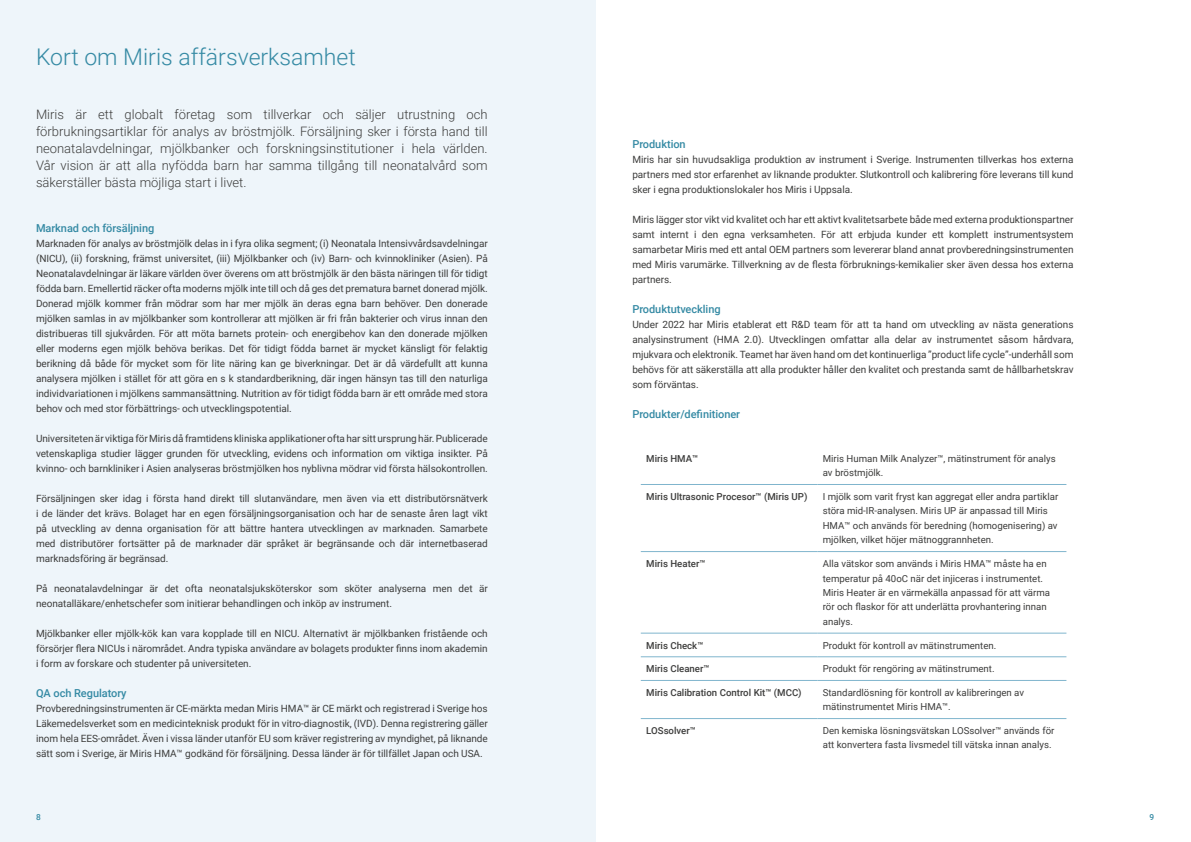
<style>
.page{position:relative;width:1191px;height:842px;background:#fff}
.page>*{position:absolute;margin:0;border:0;box-sizing:border-box;transform-origin:0 0}
.t1{font:300 23px "Roboto";color:#358aa4}
.ingress{font:300 13px/17px "Roboto";color:#3d3d3c;text-align:justify}
.mellis{font:500 11px "Roboto";letter-spacing:-.005em;color:#358aa4}
.bröd{font:10px/15px "Roboto";letter-spacing:-.005em;color:#3d3d3c;text-align:justify}
.bröd-2{font:9.6px/14.5px "Roboto";color:#3d3d3c}
.bold{font:500 9.6px "Roboto";color:#3d3d3c}
.t2{font:500 8.3px "Roboto";color:#358aa4}
</style>
<div class="page">
<div style="left:0;top:0;width:595px;height:842px;background:#eef5fa"></div>
<hr style="left:641px;top:680px;width:176px;height:1px;background:#80b5cd">
<hr style="left:817px;top:680px;width:249px;height:1px;background:#80b5cd">
<hr style="left:641px;top:633px;width:176px;height:1px;background:#80b5cd">
<hr style="left:817px;top:633px;width:249px;height:1px;background:#80b5cd">
<hr style="left:641px;top:656px;width:176px;height:1px;background:#80b5cd">
<hr style="left:817px;top:656px;width:249px;height:1px;background:#80b5cd">
<hr style="left:641px;top:551px;width:176px;height:1px;background:#80b5cd">
<hr style="left:817px;top:551px;width:249px;height:1px;background:#80b5cd">
<hr style="left:641px;top:484px;width:176px;height:1px;background:#80b5cd">
<hr style="left:817px;top:484px;width:249px;height:1px;background:#80b5cd">
<hr style="left:641px;top:718px;width:176px;height:1px;background:#80b5cd">
<hr style="left:817px;top:718px;width:249px;height:1px;background:#80b5cd">
<p class="t1" style="left:36px;top:41px;width:321px">Kort om Miris affärsverksamhet</p>
<p class="ingress" style="left:36px;top:106px;width:453px">Miris är ett globalt företag som tillverkar och säljer utrustning och förbrukningsartiklar för analys av bröstmjölk. Försäljning sker i första hand till neonatalavdelningar, mjölkbanker och forskningsinstitutioner i hela världen.<br>Vår vision är att alla nyfödda barn har samma tillgång till neonatalvård som säkerställer bästa möjliga start i livet.</p>
<p class="mellis" style="left:36px;top:221px;width:120px">Marknad och försäljning</p>
<p class="bröd" style="left:36px;top:236px;width:453px">Marknaden för analys av bröstmjölk delas in i fyra olika segment; (i) Neonatala Intensivvårdsavdelningar (NICU), (ii) forskning, främst universitet, (iii) Mjölkbanker och (iv) Barn- och kvinnokliniker (Asien). På Neonatalavdelningar är läkare världen över överens om att bröstmjölk är den bästa näringen till för tidigt födda barn. Emellertid räcker ofta moderns mjölk inte till och då ges det prematura barnet donerad mjölk.<br>Donerad mjölk kommer från mödrar som har mer mjölk än deras egna barn behöver. Den donerade mjölken samlas in av mjölkbanker som kontrollerar att mjölken är fri från bakterier och virus innan den distribueras till sjukvården. För att möta barnets protein- och energibehov kan den donerade mjölken eller moderns egen mjölk behöva berikas. Det för tidigt födda barnet är mycket känsligt för felaktig berikning då både för mycket som för lite näring kan ge biverkningar. Det är då värdefullt att kunna analysera mjölken i stället för att göra en s k standardberikning, där ingen hänsyn tas till den naturliga individvariationen i mjölkens sammansättning. Nutrition av för tidigt födda barn är ett område med stora behov och med stor förbättrings- och utvecklingspotential.</p>
<p class="bröd" style="left:36px;top:431px;width:453px">Universiteten är viktiga för Miris då framtidens kliniska applikationer ofta har sitt ursprung här. Publicerade vetenskapliga studier lägger grunden för utveckling, evidens och information om viktiga insikter. På kvinno- och barnkliniker i Asien analyseras bröstmjölken hos nyblivna mödrar vid första hälsokontrollen.</p>
<p class="bröd" style="left:36px;top:491px;width:453px">Försäljningen sker idag i första hand direkt till slutanvändare, men även via ett distributörsnätverk i de länder det krävs. Bolaget har en egen försäljningsorganisation och har de senaste åren lagt vikt på utveckling av denna organisation för att bättre hantera utvecklingen av marknaden. Samarbete med distributörer fortsätter på de marknader där språket är begränsande och där internetbaserad marknadsföring är begränsad.</p>
<p class="bröd" style="left:36px;top:581px;width:453px">På neonatalavdelningar är det ofta neonatalsjuksköterskor som sköter analyserna men det är neonatalläkare/enhetschefer som initierar behandlingen och inköp av instrument.</p>
<p class="bröd" style="left:36px;top:626px;width:453px">Mjölkbanker eller mjölk-kök kan vara kopplade till en NICU. Alternativt är mjölkbanken fristående och försörjer flera NICUs i närområdet. Andra typiska användare av bolagets produkter finns inom akademin i form av forskare och studenter på universiteten.</p>
<p class="mellis" style="left:36px;top:686px;width:92px">QA och Regulatory</p>
<p class="bröd" style="left:36px;top:701px;width:453px">Provberedningsinstrumenten är CE-märkta medan Miris HMA™ är CE märkt och registrerad i Sverige hos Läkemedelsverket som en medicinteknisk produkt för in vitro-diagnostik, (IVD). Denna registrering gäller inom hela EES-området. Även i vissa länder utanför EU som kräver registrering av myndighet, på liknande sätt som i Sverige, är Miris HMA™ godkänd för försäljning. Dessa länder är för tillfället Japan och USA.</p>
<p class="mellis" style="left:632px;top:136px;width:55px">Produktion</p>
<p class="bröd" style="left:632px;top:151px;width:443px">Miris har sin huvudsakliga produktion av instrument i Sverige. Instrumenten tillverkas hos externa partners med stor erfarenhet av liknande produkter. Slutkontroll och kalibrering före leverans till kund sker i egna produktionslokaler hos Miris i Uppsala.</p>
<p class="bröd" style="left:632px;top:211px;width:443px">Miris lägger stor vikt vid kvalitet och har ett aktivt kvalitetsarbete både med externa produktionspartner samt internt i den egna verksamheten. För att erbjuda kunder ett komplett instrumentsystem samarbetar Miris med ett antal OEM partners som levererar bland annat provberedningsinstrumenten med Miris varumärke. Tillverkning av de flesta förbruknings-kemikalier sker även dessa hos externa partners.</p>
<p class="mellis" style="left:632px;top:301px;width:90px">Produktutveckling</p>
<p class="bröd" style="left:632px;top:316px;width:443px">Under 2022 har Miris etablerat ett R&amp;D team för att ta hand om utveckling av nästa generations analysinstrument (HMA 2.0). Utvecklingen omfattar alla delar av instrumentet såsom hårdvara, mjukvara och elektronik. Teamet har även hand om det kontinuerliga ”product life cycle”-underhåll som behövs för att säkerställa att alla produkter håller den kvalitet och prestanda samt de hållbarhetskrav som förväntas.</p>
<p class="mellis" style="left:632px;top:406px;width:109px">Produkter/definitioner</p>
<p class="bold" style="left:646px;top:452px;width:54px">Miris HMA™</p>
<p class="bröd-2" style="left:822px;top:451px;width:234px">Miris Human Milk Analyzer™, mätinstrument för analys av bröstmjölk.</p>
<p class="bold" style="left:646px;top:490px;width:163px">Miris Ultrasonic Procesor™ (Miris UP)</p>
<p class="bröd-2" style="left:822px;top:489px;width:237px">I mjölk som varit fryst kan aggregat eller andra partiklar störa mid-IR-analysen. Miris UP är anpassad till Miris HMA™ och används för beredning (homogenisering) av mjölken, vilket höjer mätnoggrannheten.</p>
<p class="bold" style="left:646px;top:557px;width:61px">Miris Heater™</p>
<p class="bröd-2" style="left:822px;top:556px;width:229px">Alla vätskor som används i Miris HMA™ måste ha en temperatur på 40oC när det injiceras i instrumentet.<br>Miris Heater är en värmekälla anpassad för att värma rör och flaskor för att underlätta provhantering innan analys.</p>
<p class="bold" style="left:646px;top:638px;width:59px">Miris Check™</p>
<p class="bröd-2" style="left:822px;top:637px;width:175px">Produkt för kontroll av mätinstrumenten.</p>
<p class="bold" style="left:646px;top:662px;width:65px">Miris Cleaner™</p>
<p class="bröd-2" style="left:822px;top:661px;width:173px">Produkt för rengöring av mätinstrument.</p>
<p class="bold" style="left:646px;top:686px;width:157px">Miris Calibration Control Kit™ (MCC)</p>
<p class="bröd-2" style="left:822px;top:685px;width:203px">Standardlösning för kontroll av kalibreringen av mätinstrumentet Miris HMA™.</p>
<p class="bold" style="left:646px;top:724px;width:51px">LOSsolver™</p>
<p class="bröd-2" style="left:822px;top:723px;width:233px">Den kemiska lösningsvätskan LOSsolver™ används för att konvertera fasta livsmedel till vätska innan analys.</p>
<p class="t2" style="left:36px;top:811px;width:6px">8</p>
<p class="t2" style="left:1149px;top:811px;width:6px">9</p>
</div>
